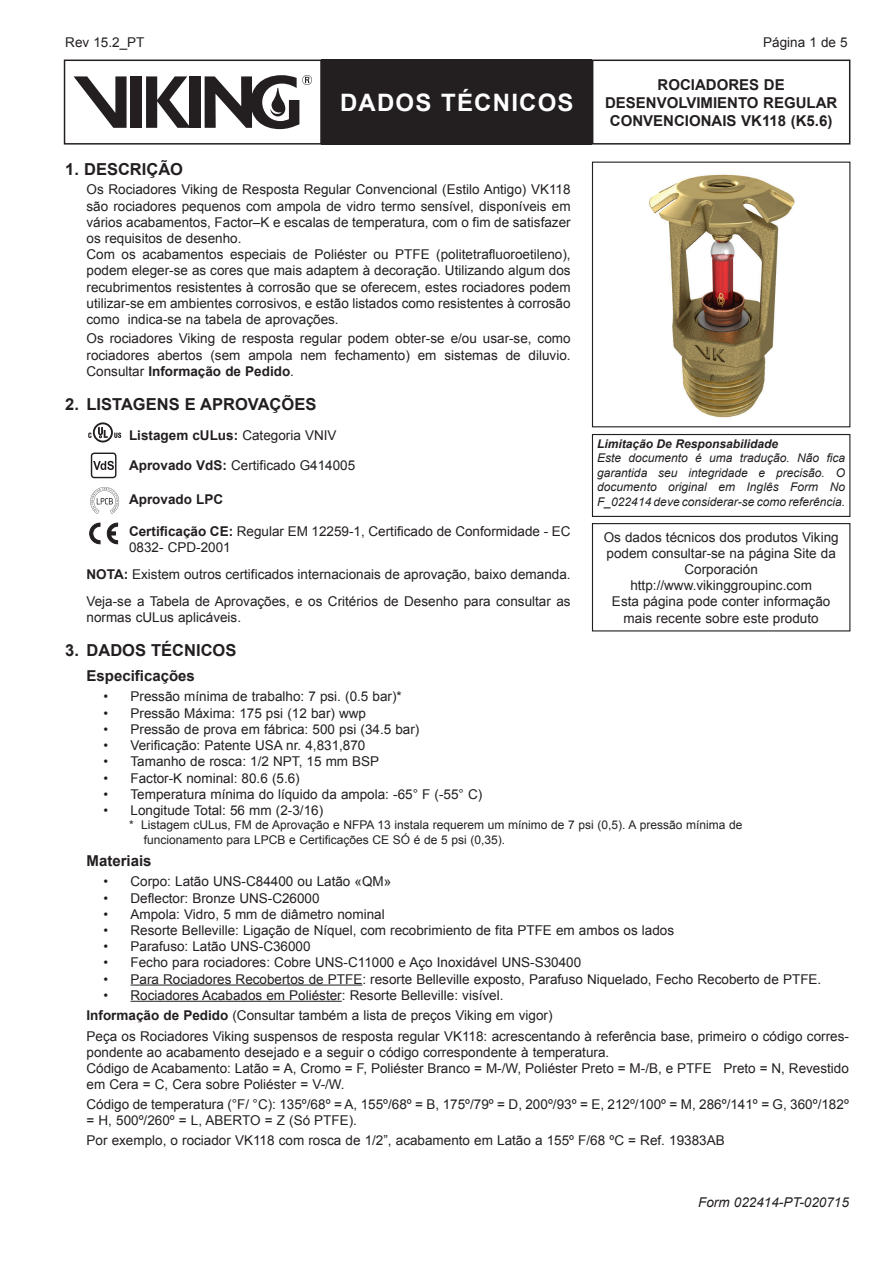
<style>
.page{position:relative;width:893px;height:1263px;background:#fff}
.page>*{position:absolute;margin:0;border:0;box-sizing:border-box;transform-origin:0 0}
.t1{font:700 24px "Arial";letter-spacing:.05em;color:#fff}
.heading_1{font:700 16.5px "Arial";color:#231f20}
.heading_3{font:700 15px/18px "Arial";color:#231f20;text-align:center}
.body{font:13.5px/16.2px "Arial";color:#231f20}
.heading_3-2{font:13.5px "Arial";color:#231f20}
.body-2{font:700 13.5px "Arial";color:#231f20}
.t2{font:italic 13.5px "Arial";color:#231f20}
.List_Bullet{font:12px/14.4px "Arial";color:#231f20}
.t3{font:italic 12px/14.4px "Arial";color:#231f20;text-align:justify}
.t4{font:italic 700 12px "Arial";color:#231f20}
.s1{font-weight:700}
.s2{font-weight:400}
</style>
<div class="page">
<div style="left:592px;top:60px;width:258px;height:85px;border:2px solid #231f20"></div>
<div style="left:322px;top:60px;width:270px;height:85px;background:#231f20"></div>
<div style="left:189px;top:76px;width:11px;height:52px;background:#231f20"></div>
<div style="left:131px;top:76px;width:11px;height:52px;background:#231f20"></div>
<svg style="left:146px;top:76px;width:43px;height:52px"></svg>
<svg style="left:74px;top:76px;width:53px;height:52px"></svg>
<svg style="left:205px;top:75px;width:107px;height:54px"></svg>
<div style="left:64px;top:60px;width:258px;height:85px;border:2px solid #231f20"></div>
<hr style="left:131px;top:984px;width:231px;height:1px;background:#231f20">
<hr style="left:131px;top:1001px;width:211px;height:1px;background:#231f20">
<div style="left:592px;top:523px;width:258px;height:108px;border:1px solid #231f20"></div>
<div style="left:592px;top:434px;width:258px;height:83px;border:1px solid #231f20"></div>
<svg style="left:114px;top:432px;width:7px;height:6px"></svg>
<svg style="left:93px;top:422px;width:20px;height:20px"></svg>
<svg style="left:95px;top:424px;width:16px;height:17px"></svg>
<svg style="left:98px;top:427px;width:10px;height:11px"></svg>
<svg style="left:88px;top:432px;width:4px;height:6px"></svg>
<div style="left:91px;top:453px;width:25px;height:25px;border:1px solid #231f20;border-radius:3px"></div>
<svg style="left:93px;top:461px;width:21px;height:9px"></svg>
<svg style="left:90px;top:487px;width:29px;height:27px"></svg>
<svg style="left:90px;top:523px;width:10px;height:21px"></svg>
<svg style="left:107px;top:523px;width:11px;height:21px"></svg>
<img style="left:649px;top:174px;width:146px;height:244px">
<div style="left:592px;top:162px;width:258px;height:265px;border:1px solid #231f20"></div>
<p class="body" style="left:65px;top:34px;width:81px">Rev 15.2_PT</p>
<p class="body" style="left:763px;top:34px;width:86px">Página 1 de 5</p>
<h1 class="t1" style="left:340px;top:86px;width:235px">DADOS TÉCNICOS</h1>
<p class="heading_3" style="left:605px;top:76px;width:234px">ROCIADORES DE<br>DESENVOLVIMIENTO REGULAR<br>CONVENCIONAIS VK118 (K5.6)</p>
<p class="heading_1" style="left:65px;top:158px;width:119px">1. DESCRIÇÃO</p>
<p class="body" style="left:87px;top:182px;width:486px;text-align:justify">Os Rociadores Viking de Resposta Regular Convencional (Estilo Antigo) VK118 são rociadores pequenos com ampola de vidro termo sensível, disponíveis em vários acabamentos, Factor–K e escalas de temperatura, com o fim de satisfazer os requisitos de desenho.</p>
<p class="body" style="left:87px;top:246px;width:486px;text-align:justify">Com os acabamentos especiais de Poliéster ou PTFE (politetrafluoroetileno), podem eleger-se as cores que mais adaptem à decoração. Utilizando algum dos recubrimentos resistentes à corrosão que se oferecem, estes rociadores podem utilizar-se em ambientes corrosivos, e estão listados como resistentes à corrosão como indica-se na tabela de aprovações.</p>
<p class="body" style="left:87px;top:331px;width:486px;text-align:justify">Os rociadores Viking de resposta regular podem obter-se e/ou usar-se, como rociadores abertos (sem ampola nem fechamento) em sistemas de diluvio.<br>Consultar <span class="s1">Informação de Pedido</span>.</p>
<p class="heading_1" style="left:65px;top:393px;width:253px">2. LISTAGENS E APROVAÇÕES</p>
<p class="body-2" style="left:129px;top:426px;width:209px">Listagem cULus: <span class="s2">Categoria VNIV</span></p>
<p class="body" style="left:129px;top:457px;width:228px"><span class="s1">Aprovado VdS:</span> Certificado G414005</p>
<p class="body-2" style="left:129px;top:490px;width:96px">Aprovado LPC</p>
<p class="body" style="left:129px;top:523px;width:443px"><span class="s1">Certificação CE:</span> Regular EM 12259-1, Certificado de Conformidade - EC<br>0832- CPD-2001</p>
<p class="body" style="left:87px;top:561px;width:486px;line-height:27px"><span class="s1">NOTA:</span> Existem outros certificados internacionais de aprovação, baixo demanda.<br>Veja-se a Tabela de Aprovações, e os Critérios de Desenho para consultar as</p>
<p class="body" style="left:87px;top:609px;width:156px">normas cULus aplicáveis.</p>
<p class="heading_1" style="left:65px;top:639px;width:173px">3. DADOS TÉCNICOS</p>
<p class="heading_3" style="left:87px;top:667px;width:110px">Especificações</p>
<p class="body" style="left:104px;top:689px;width:300px">• Pressão mínima de trabalho: 7 psi. (0.5 bar)*</p>
<p class="body" style="left:104px;top:705px;width:264px">• Pressão Máxima: 175 psi (12 bar) wwp</p>
<p class="body" style="left:104px;top:721px;width:317px">• Pressão de prova em fábrica: 500 psi (34.5 bar)</p>
<p class="body" style="left:104px;top:737px;width:263px">• Verificação: Patente USA nr. 4,831,870</p>
<p class="body" style="left:104px;top:754px;width:277px">• Tamanho de rosca: 1/2 NPT, 15 mm BSP</p>
<p class="body" style="left:104px;top:770px;width:198px">• Factor-K nominal: 80.6 (5.6)</p>
<p class="body" style="left:104px;top:786px;width:380px">• Temperatura mínima do líquido da ampola: -65° F (-55° C)</p>
<p class="body" style="left:104px;top:802px;width:221px">• Longitude Total: 56 mm (2-3/16)</p>
<p class="List_Bullet" style="left:144px;top:818px;width:600px;text-indent:-15px">* Listagem cULus, FM de Aprovação e NFPA 13 instala requerem um mínimo de 7 psi (0,5). A pressão mínima de funcionamento para LPCB e Certificações CE SÓ é de 5 psi (0,35).</p>
<p class="heading_3" style="left:87px;top:852px;width:67px">Materiais</p>
<p class="body" style="left:104px;top:874px;width:289px">• Corpo: Latão UNS-C84400 ou Latão «QM»</p>
<p class="body" style="left:104px;top:890px;width:218px">• Deflector: Bronze UNS-C26000</p>
<p class="body" style="left:104px;top:906px;width:283px">• Ampola: Vidro, 5 mm de diâmetro nominal</p>
<p class="body" style="left:104px;top:922px;width:572px">• Resorte Belleville: Ligação de Níquel, com recobrimiento de fita PTFE em ambos os lados</p>
<p class="body" style="left:104px;top:938px;width:209px">• Parafuso: Latão UNS-C36000</p>
<p class="body" style="left:104px;top:955px;width:479px">• Fecho para rociadores: Cobre UNS-C11000 e Aço Inoxidável UNS-S30400</p>
<p class="body" style="left:104px;top:971px;width:719px">• Para Rociadores Recobertos de PTFE: resorte Belleville exposto, Parafuso Niquelado, Fecho Recoberto de PTFE.</p>
<p class="body" style="left:104px;top:987px;width:401px">• Rociadores Acabados em Poliéster: Resorte Belleville: visível.</p>
<p class="heading_3-2" style="left:87px;top:1007px;width:468px"><span class="s1">Informação de Pedido</span> (Consultar também a lista de preços Viking em vigor)</p>
<p class="body" style="left:87px;top:1028px;width:764px">Peça os Rociadores Viking suspensos de resposta regular VK118: acrescentando à referência base, primeiro o código corres&shy;pondente ao acabamento desejado e a seguir o código correspondente à temperatura.</p>
<p class="body" style="left:87px;top:1060px;width:764px">Código de Acabamento: Latão = A, Cromo = F, Poliéster Branco = M-/W, Poliéster Preto = M-/B, e PTFE Preto = N, Revestido em Cera = C, Cera sobre Poliéster = V-/W.</p>
<p class="body" style="left:87px;top:1096px;width:764px">Código de temperatura (°F/ °C): 135º/68º = A, 155º/68º = B, 175º/79º = D, 200º/93º = E, 212º/100º = M, 286º/141º = G, 360º/182º = H, 500º/260º = L, ABERTO = Z (Só PTFE).</p>
<p class="body" style="left:87px;top:1132px;width:640px">Por exemplo, o rociador VK118 com rosca de 1/2”, acabamento em Latão a 155º F/68 ºC = Ref. 19383AB</p>
<p class="t4" style="left:597px;top:436px;width:182px">Limitação De Responsabilidade</p>
<p class="t3" style="left:597px;top:451px;width:249px">Este documento é uma tradução. Não fica garantida seu integridade e precisão. O documento original em Inglês Form No F_022414 deve considerar-se como referência.</p>
<p class="body" style="left:604px;top:529px;width:236px;text-align:center">Os dados técnicos dos produtos Viking podem consultar-se na página Site da<br>Corporación</p>
<p class="body" style="left:630px;top:578px;width:183px">http://www.vikinggroupinc.com</p>
<p class="body" style="left:612px;top:594px;width:220px;text-align:center">Esta página pode conter informação mais recente sobre este produto</p>
<p class="t2" style="left:698px;top:1194px;width:152px">Form 022414-PT-020715</p>
</div>
